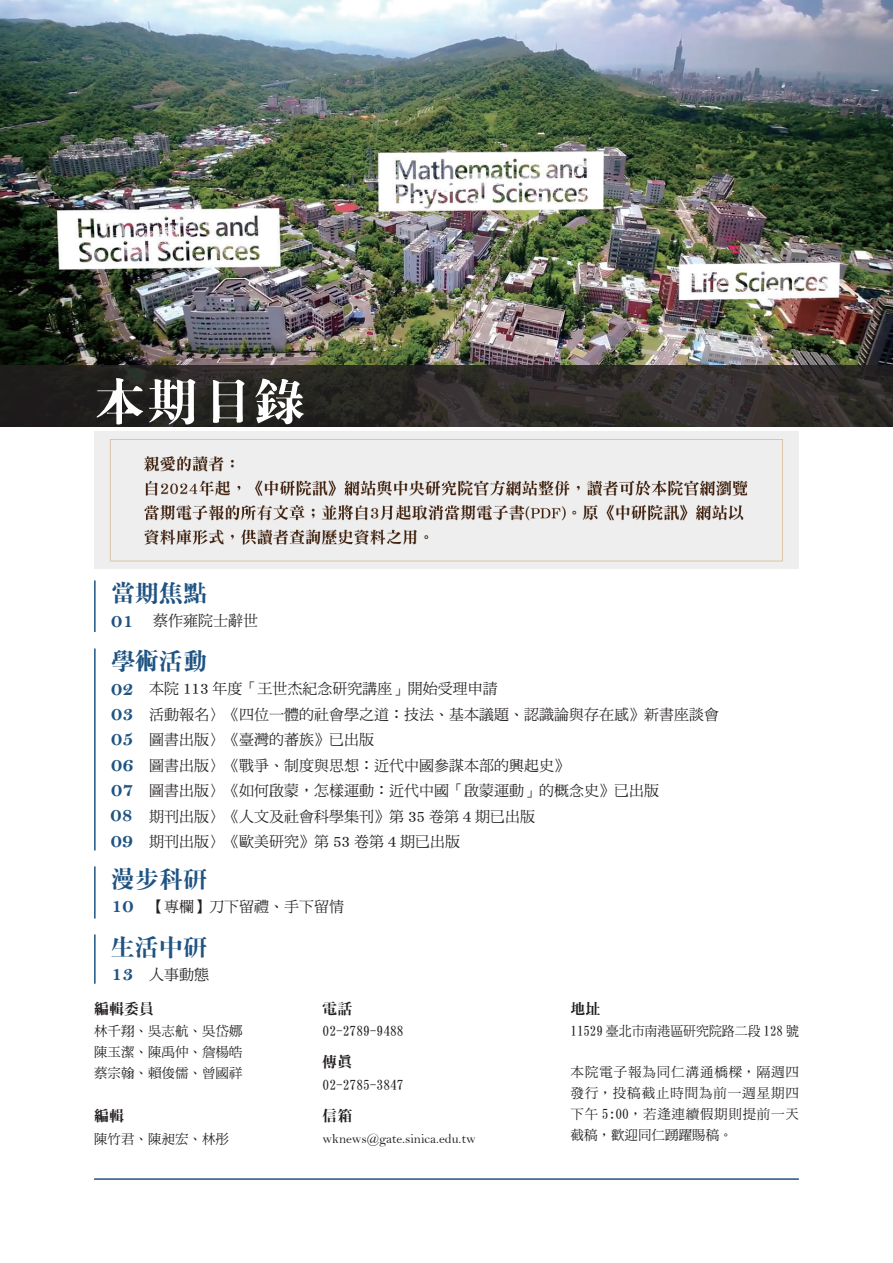
<style>
.page{position:relative;width:893px;height:1263px;background:#fff}
.page>*{position:absolute;margin:0;border:0;box-sizing:border-box;transform-origin:0 0}
.t1{font:51px "DF Ming XB WIN BF";color:#fff}
.t2{font:24px "DF Ming XB WIN BF";color:#1f5382}
.t3{font:21px "Bell MT Bold";color:#1f5382}
.t4{font:15px "DF Ming Md HKP BF";color:#231f20}
.t5{font:15px "DF Ming XB WIN BF";color:#231f20}
.t6{font:13.5px/21px "DF Ming Md HK BF";color:#231f20;text-align:justify}
.t7{font:13.5px "Bell";color:#231f20}
.t8{font:13.5px "DF Ming Md HK BF";color:#231f20;scale:.96 1}
</style>
<div class="page">
<img style="left:0;top:0;width:893px;height:366px">
<svg style="left:0;top:366px;width:893px;height:61px;background:#2b2826"></svg>
<hr style="left:94px;top:1178px;width:705px;height:2px;background:#205381">
<hr style="left:94px;top:580px;width:2px;height:52px;background:#1f5382">
<hr style="left:94px;top:648px;width:2px;height:202px;background:#1f5382">
<hr style="left:94px;top:866px;width:2px;height:52px;background:#1f5382">
<hr style="left:94px;top:934px;width:2px;height:50px;background:#1f5382">
<img style="left:94px;top:432px;width:705px;height:136px">
<p class="t1" style="left:94px;top:375px;width:213px">本期目錄</p>
<p class="t2" style="left:111px;top:580px;width:97px">當期焦點</p>
<p class="t3" style="left:111px;top:607px;width:24px">01</p>
<p class="t4" style="left:153px;top:613px;width:106px">蔡作雍院士辭世</p>
<p class="t2" style="left:111px;top:648px;width:97px">學術活動</p>
<p class="t3" style="left:111px;top:675px;width:24px">02</p>
<p class="t3" style="left:111px;top:701px;width:24px">03</p>
<p class="t3" style="left:111px;top:726px;width:24px">05</p>
<p class="t3" style="left:111px;top:752px;width:24px">06</p>
<p class="t3" style="left:111px;top:777px;width:24px">07</p>
<p class="t3" style="left:111px;top:802px;width:24px">08</p>
<p class="t3" style="left:111px;top:827px;width:24px">09</p>
<p class="t4" style="left:149px;top:681px;width:350px">本院 113 年度「王世杰紀念研究講座」開始受理申請</p>
<p class="t4" style="left:149px;top:706px;width:571px">活動報名〉《四位一體的社會學之道：技法、基本議題、認識論與存在感》新書座談會</p>
<p class="t4" style="left:149px;top:732px;width:226px">圖書出版〉《臺灣的蕃族》已出版</p>
<p class="t4" style="left:149px;top:757px;width:421px">圖書出版〉《戰爭、制度與思想：近代中國參謀本部的興起史》</p>
<p class="t4" style="left:149px;top:783px;width:511px">圖書出版〉《如何啟蒙，怎樣運動：近代中國「啟蒙運動」的概念史》已出版</p>
<p class="t4" style="left:149px;top:808px;width:387px">期刊出版〉《人文及社會科學集刊》第 35 卷第 4 期已出版</p>
<p class="t4" style="left:149px;top:834px;width:312px">期刊出版〉《歐美研究》第 53 卷第 4 期已出版</p>
<p class="t2" style="left:111px;top:866px;width:97px">漫步科研</p>
<p class="t3" style="left:111px;top:893px;width:24px">10</p>
<p class="t4" style="left:149px;top:899px;width:197px">【專欄】刀下留禮、手下留情</p>
<p class="t2" style="left:111px;top:934px;width:97px">生活中研</p>
<p class="t3" style="left:111px;top:961px;width:24px">13</p>
<p class="t4" style="left:149px;top:967px;width:61px">人事動態</p>
<p class="t5" style="left:94px;top:1000px;width:61px">編輯委員</p>
<p class="t5" style="left:571px;top:1000px;width:31px">地址</p>
<p class="t5" style="left:323px;top:1000px;width:31px">電話</p>
<p class="t6" style="left:323px;top:1020px;width:82px">02-2789-9488</p>
<p class="t8" style="left:571px;top:1024px;width:239px">11529 臺北市南港區研究院路二段 128 號</p>
<p class="t5" style="left:323px;top:1054px;width:31px">傳真</p>
<p class="t6" style="left:323px;top:1074px;width:82px">02-2785-3847</p>
<p class="t5" style="left:323px;top:1108px;width:31px">信箱</p>
<p class="t6" style="left:94px;top:1020px;width:150px">林千翔、吳志航、吳岱娜</p>
<p class="t6" style="left:94px;top:1041px;width:150px">陳玉潔、陳禹仲、詹楊皓</p>
<p class="t6" style="left:94px;top:1062px;width:150px">蔡宗翰、賴俊儒、曾國祥</p>
<p class="t6" style="left:571px;top:1061px;width:230px">本院電子報為同仁溝通橋樑，隔週四發行，投稿截止時間為前一週星期四下午 5:00，若逢連續假期則提前一天截稿，歡迎同仁踴躍賜稿。</p>
<p class="t5" style="left:94px;top:1108px;width:31px">編輯</p>
<p class="t6" style="left:94px;top:1128px;width:137px">陳竹君、陳昶宏、林彤</p>
<p class="t7" style="left:323px;top:1130px;width:155px">wknews@gate.sinica.edu.tw</p>
</div>
